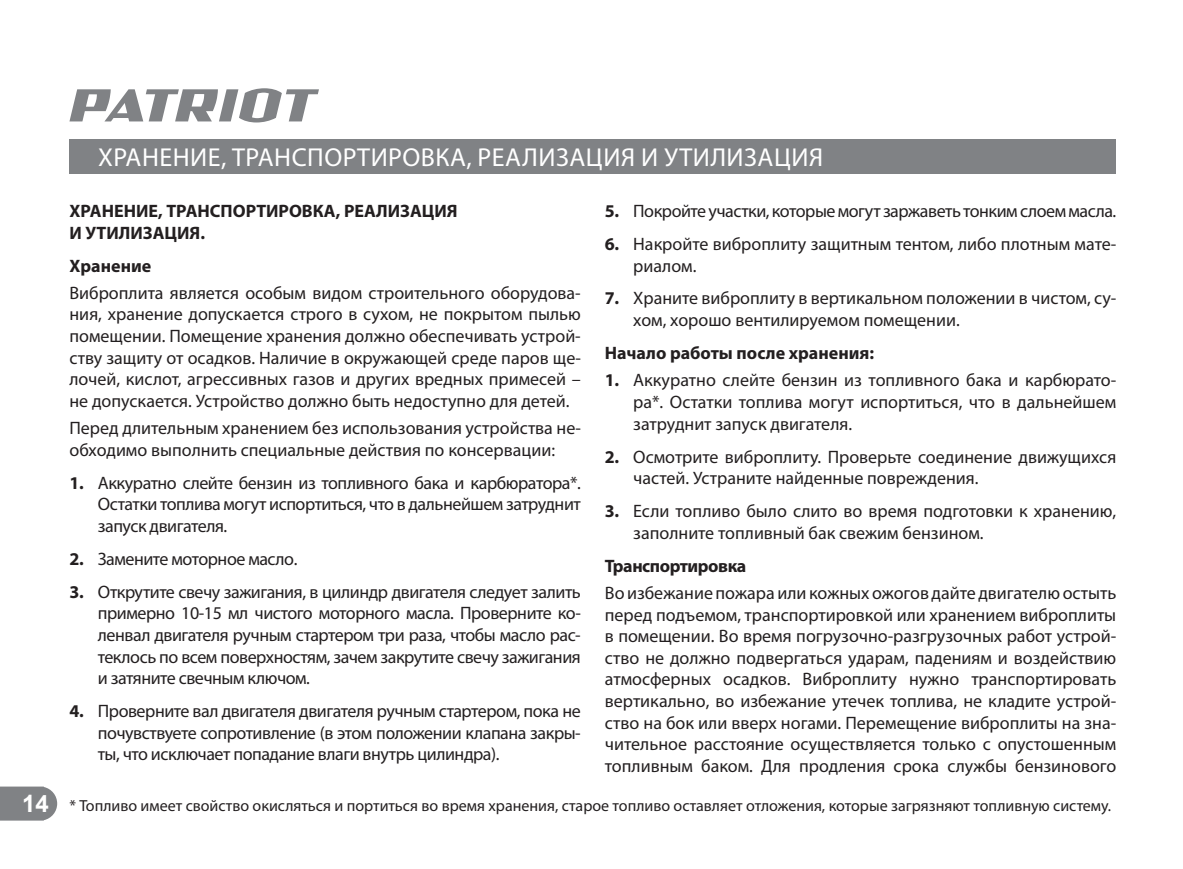
<style>
.page{position:relative;width:1183px;height:869px;background:#fff}
.page>*{position:absolute;margin:0;border:0;box-sizing:border-box;transform-origin:0 0}
.t1{font:26px "Myriad Pro";letter-spacing:.02em;color:#fff}
.t2{font:700 24px "Arial";color:#fff}
.t3{font:18px/21.6px "Myriad Pro";color:#231f20;text-align:justify}
.t4{font:700 18px/21.6px "Myriad Pro";color:#231f20}
.t5{font:18px "Myriad Pro";letter-spacing:-.025em;color:#231f20}
.t6{font:700 18px "Myriad Pro";letter-spacing:-.025em;color:#231f20}
.t7{font:16px "Myriad Pro";color:#231f20}
.s1{font-weight:700}
</style>
<div class="page">
<svg style="left:0;top:786px;width:57px;height:34px;background:#898b8d"></svg>
<svg style="left:69px;top:88px;width:250px;height:34px"></svg>
<div style="left:69px;top:139px;width:1047px;height:34px;background:#808285"></div>
<h2 class="t2" style="left:22px;top:787px;width:28px">14</h2>
<h1 class="t1" style="left:98px;top:141px;width:726px">ХРАНЕНИЕ, ТРАНСПОРТИРОВКА, РЕАЛИЗАЦИЯ И УТИЛИЗАЦИЯ</h1>
<p class="t4" style="left:69px;top:200px;width:390px">ХРАНЕНИЕ, ТРАНСПОРТИРОВКА, РЕАЛИЗАЦИЯ<br>И УТИЛИЗАЦИЯ.</p>
<p class="t4" style="left:69px;top:255px;width:83px">Хранение</p>
<p class="t3" style="left:69px;top:282px;width:513px">Виброплита является особым видом строительного оборудова&shy;ния, хранение допускается строго в сухом, не покрытом пылью помещении. Помещение хранения должно обеспечивать устрой&shy;ству защиту от осадков. Наличие в окружающей среде паров ще&shy;лочей, кислот, агрессивных газов и других вредных примесей – не допускается. Устройство должно быть недоступно для детей.</p>
<p class="t3" style="left:69px;top:417px;width:513px">Перед длительным хранением без использования устройства не&shy;обходимо выполнить специальные действия по консервации:</p>
<p class="t3" style="left:98px;top:471px;width:484px;text-indent:-28px"><span class="s1">1.</span> Аккуратно слейте бензин из топливного бака и карбюратора*.<br>Остатки топлива могут испортиться, что в дальнейшем затруднит запуск двигателя.</p>
<p class="t5" style="left:69px;top:547px;width:229px"><span class="s1">2.</span> Замените моторное масло.</p>
<p class="t3" style="left:98px;top:580px;width:484px;text-indent:-28px"><span class="s1">3.</span> Открутите свечу зажигания, в цилиндр двигателя следует залить примерно 10-15 мл чистого моторного масла. Проверните ко&shy;ленвал двигателя ручным стартером три раза, чтобы масло рас&shy;теклось по всем поверхностям, зачем закрутите свечу зажигания и затяните свечным ключом.</p>
<p class="t3" style="left:98px;top:700px;width:484px;text-indent:-28px"><span class="s1">4.</span> Проверните вал двигателя двигателя ручным стартером, пока не почувствуете сопротивление (в этом положении клапана закры&shy;ты, что исключает попадание влаги внутрь цилиндра).</p>
<p class="t5" style="left:605px;top:200px;width:513px"><span class="s1">5.</span> Покройте участки, которые могут заржаветь тонким слоем масла.</p>
<p class="t3" style="left:633px;top:233px;width:484px;text-indent:-28px"><span class="s1">6.</span> Накройте виброплиту защитным тентом, либо плотным мате&shy;риалом.</p>
<p class="t3" style="left:633px;top:287px;width:484px;text-indent:-28px"><span class="s1">7.</span> Храните виброплиту в вертикальном положении в чистом, су&shy;хом, хорошо вентилируемом помещении.</p>
<p class="t4" style="left:605px;top:342px;width:271px">Начало работы после хранения:</p>
<p class="t3" style="left:633px;top:369px;width:484px;text-indent:-28px"><span class="s1">1.</span> Аккуратно слейте бензин из топливного бака и карбюрато&shy;ра*. Остатки топлива могут испортиться, что в дальнейшем затруднит запуск двигателя.</p>
<p class="t3" style="left:633px;top:445px;width:484px;text-indent:-28px"><span class="s1">2.</span> Осмотрите виброплиту. Проверьте соединение движущихся частей. Устраните найденные повреждения.</p>
<p class="t3" style="left:633px;top:500px;width:484px;text-indent:-28px"><span class="s1">3.</span> Если топливо было слито во время подготовки к хранению, заполните топливный бак свежим бензином.</p>
<p class="t6" style="left:605px;top:555px;width:143px">Транспортировка</p>
<p class="t3" style="left:605px;top:581px;width:513px">Во избежание пожара или кожных ожогов дайте двигателю остыть перед подъемом, транспортировкой или хранением виброплиты в помещении. Во время погрузочно-разгрузочных работ устрой&shy;ство не должно подвергаться ударам, падениям и воздействию атмосферных осадков. Виброплиту нужно транспортировать вертикально, во избежание утечек топлива, не кладите устрой&shy;ство на бок или вверх ногами. Перемещение виброплиты на зна&shy;чительное расстояние осуществляется только с опустошенным топливным баком. Для продления срока службы бензинового</p>
<p class="t7" style="left:69px;top:796px;width:1043px">* Топливо имеет свойство окисляться и портиться во время хранения, старое топливо оставляет отложения, которые загрязняют топливную систему.</p>
</div>
